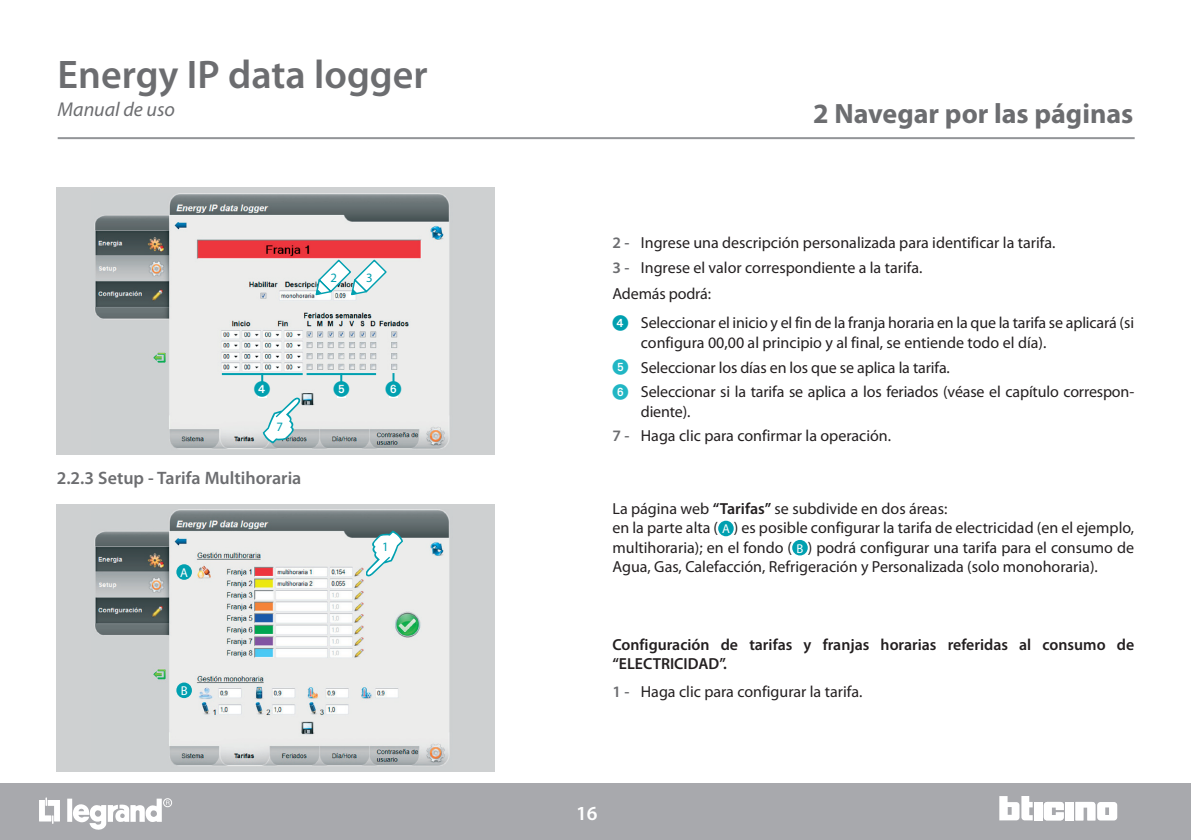
<style>
.page{position:relative;width:1191px;height:840px;background:#fff}
.page>*{position:absolute;margin:0;border:0;box-sizing:border-box;transform-origin:0 0}
.t1{font:600 40px "Myriad Pro";color:#6c6d70}
.t2{font:700 28px "Myriad Pro";color:#6c6d70}
.t3{font:italic 20px "Myriad Pro";color:#6c6d70}
.t4{font:600 20px "Myriad Pro";color:#fff}
.t5{font:600 18px "Myriad Pro";color:#6c6d70}
.t6{font:16px/24.8px "Myriad Pro";color:#231f20}
.t7{font:600 16px/19.2px "Myriad Pro";color:#231f20}
.t8{font:16px "European Pi One";color:#00a0b0}
.t9{font:12.8px "Myriad Pro";color:#00a0b0}
.t10{font:12.8px "Myriad Pro";color:#fff}
.s1{font-weight:600;color:#6c6d70}
.s2{font-family:"European Pi One";color:#00a0b0}
.s3{font-family:"European Pi One";color:#21b6c4}
.s4{font-weight:600}
.s5{font-size:12.8px;color:#fff}
</style>
<div class="page">
<hr style="left:58px;top:137px;width:1076px;height:2px;background:#939598">
<div style="left:0;top:783px;width:1191px;height:56px;background:#a8a9ad"></div>
<div style="left:1034px;top:801px;width:8px;height:18px;background:#fff"></div>
<div style="left:1065px;top:801px;width:8px;height:18px;background:#fff"></div>
<svg style="left:1075px;top:801px;width:42px;height:19px"></svg>
<svg style="left:999px;top:796px;width:33px;height:23px"></svg>
<svg style="left:1043px;top:801px;width:20px;height:18px"></svg>
<div style="left:67px;top:798px;width:5px;height:23px;background:#fff"></div>
<svg style="left:39px;top:797px;width:21px;height:26px"></svg>
<div style="left:163px;top:798px;width:9px;height:8px;border:1px solid #fff;border-radius:50%"></div>
<svg style="left:72px;top:798px;width:98px;height:32px"></svg>
<div style="left:718px;top:520px;width:15px;height:16px;background:#00a0b0;border-radius:50%"></div>
<div style="left:792px;top:539px;width:15px;height:16px;background:#00a0b0;border-radius:50%"></div>
<img style="left:92px;top:191px;width:361px;height:262px">
<hr style="left:222px;top:373px;width:81px;height:2px;background:#00a0b0">
<hr style="left:306px;top:373px;width:70px;height:2px;background:#00a0b0">
<div style="left:258px;top:386px;width:8px;height:12px;background:#fff"></div>
<svg style="left:261px;top:375px;width:2px;height:7px"></svg>
<div style="left:337px;top:386px;width:8px;height:12px;background:#fff"></div>
<svg style="left:340px;top:375px;width:2px;height:7px"></svg>
<div style="left:389px;top:386px;width:9px;height:12px;background:#fff"></div>
<svg style="left:392px;top:373px;width:2px;height:9px"></svg>
<svg style="left:263px;top:397px;width:37px;height:46px"></svg>
<svg style="left:314px;top:258px;width:74px;height:38px"></svg>
<img style="left:92px;top:507px;width:361px;height:262px">
<svg style="left:366px;top:530px;width:37px;height:45px"></svg>
<div style="left:176px;top:564px;width:16px;height:15px;background:#00a0b0;border-radius:50%"></div>
<div style="left:176px;top:682px;width:16px;height:15px;background:#00a0b0;border-radius:50%"></div>
<h1 class="t1" style="left:58px;top:49px;width:371px">Energy IP data logger</h1>
<p class="t3" style="left:58px;top:96px;width:119px">Manual de uso</p>
<p class="t9" style="left:330px;top:269px;width:8px">2</p>
<p class="t9" style="left:366px;top:269px;width:8px">3</p>
<p class="t8" style="left:254px;top:380px;width:17px">4</p>
<p class="t8" style="left:333px;top:380px;width:17px">5</p>
<p class="t8" style="left:385px;top:380px;width:17px">6</p>
<p class="t9" style="left:276px;top:418px;width:8px">7</p>
<p class="t5" style="left:57px;top:466px;width:246px">2.2.3 Setup - Tarifa Multihoraria</p>
<p class="t10" style="left:180px;top:564px;width:9px">A</p>
<p class="t10" style="left:181px;top:682px;width:8px">B</p>
<p class="t9" style="left:382px;top:538px;width:8px">1</p>
<h2 class="t2" style="left:813px;top:95px;width:322px">2 Navegar por las páginas</h2>
<p class="t6" style="left:612px;top:230px;width:444px"><span class="s1">2 -</span> Ingrese una descripción personalizada para identificar la tarifa.<br><span class="s1">3 -</span> Ingrese el valor correspondiente a la tarifa.</p>
<p class="t6" style="left:612px;top:279px;width:523px;line-height:29px">Además podrá:<br><span class="s2">4</span> Seleccionar el inicio y el fin de la franja horaria en la que la tarifa se aplicará (si</p>
<p class="t6" style="left:612px;top:329px;width:523px;text-indent:28px">configura 00,00 al principio y al final, se entiende todo el día).<br><span class="s3">5</span> Seleccionar los días en los que se aplica la tarifa.<br><span class="s3">6</span> Seleccionar si la tarifa se aplica a los feriados (véase el capítulo correspon-</p>
<p class="t6" style="left:612px;top:399px;width:280px;line-height:23.8px;text-indent:28px">diente).<br><span class="s1">7 -</span> Haga clic para confirmar la operación.</p>
<p class="t6" style="left:612px;top:498px;width:523px;line-height:19.2px">La página web <span class="s4">“Tarifas”</span> se subdivide en dos áreas:<br>en la parte alta ( <span class="s5">A</span> ) es posible configurar la tarifa de electricidad (en el ejemplo, multihoraria); en el fondo ( <span class="s5">B</span> ) podrá configurar una tarifa para el consumo de Agua, Gas, Calefacción, Refrigeración y Personalizada (solo monohoraria).</p>
<p class="t7" style="left:612px;top:634px;width:523px">Configuración de tarifas y franjas horarias referidas al consumo de “ELECTRICIDAD”.</p>
<p class="t6" style="left:612px;top:678px;width:251px"><span class="s1">1 -</span> Haga clic para configurar la tarifa.</p>
<p class="t4" style="left:576px;top:800px;width:23px">16</p>
</div>
